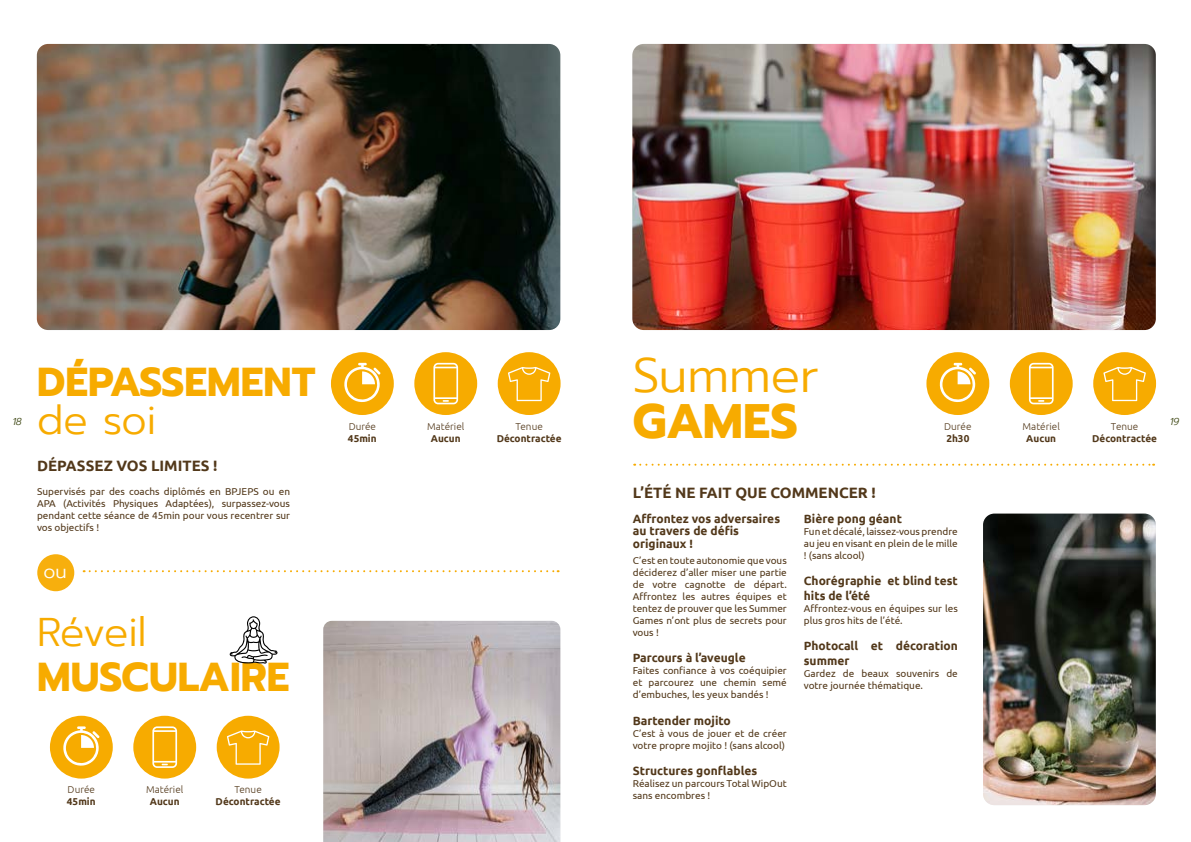
<style>
.page{position:relative;width:1191px;height:842px;background:#fff}
.page>*{position:absolute;margin:0;border:0;box-sizing:border-box;transform-origin:0 0}
.t1{font:300 48.3px "Prompt";color:#f7ab00}
.t2{font:700 48.3px "Prompt";color:#f7ab00}
.t3{font:700 40.3px "Prompt";color:#f7ab00}
.t4{font:300 40px "Prompt";letter-spacing:-.01em;color:#f7ab00}
.t5{font:300 19px "Prompt";color:#fff}
.t6{font:700 15px "Ubuntu";color:#52381a}
.t7{font:700 12px/12.4px "Ubuntu";color:#52381a}
.t8{font:10px/12px "Ubuntu";color:#52381a;text-align:justify}
.t9{font:700 10px "Ubuntu";color:#52381a}
.t10{font:300 10px "Ubuntu";color:#52381a}
.t11{font:italic 300 10px "Prompt";color:#404916}
</style>
<div class="page">
<img style="left:37px;top:44px;width:523px;height:286px">
<img style="left:323px;top:621px;width:237px;height:221px">
<div style="left:498px;top:352px;width:62px;height:63px;background:#f7ab00;border-radius:50%"></div>
<svg style="left:508px;top:367px;width:42px;height:34px"></svg>
<div style="left:217px;top:716px;width:62px;height:62px;background:#f7ab00;border-radius:50%"></div>
<svg style="left:227px;top:730px;width:42px;height:35px"></svg>
<div style="left:414px;top:352px;width:63px;height:63px;background:#f7ab00;border-radius:50%"></div>
<svg style="left:433px;top:363px;width:25px;height:41px"></svg>
<div style="left:133px;top:716px;width:63px;height:62px;background:#f7ab00;border-radius:50%"></div>
<svg style="left:152px;top:726px;width:25px;height:42px"></svg>
<div style="left:331px;top:352px;width:63px;height:63px;background:#f7ab00;border-radius:50%"></div>
<svg style="left:344px;top:363px;width:36px;height:39px"></svg>
<div style="left:50px;top:716px;width:63px;height:62px;background:#f7ab00;border-radius:50%"></div>
<svg style="left:63px;top:726px;width:36px;height:40px"></svg>
<svg style="left:84px;top:570px;width:474px;height:2px"></svg>
<div style="left:37px;top:554px;width:37px;height:37px;background:#f7af0d;border-radius:50%"></div>
<svg style="left:230px;top:616px;width:47px;height:48px"></svg>
<img style="left:632px;top:44px;width:523px;height:286px">
<img style="left:983px;top:514px;width:172px;height:291px">
<div style="left:1093px;top:352px;width:63px;height:63px;background:#f7ab00;border-radius:50%"></div>
<svg style="left:1103px;top:367px;width:42px;height:34px"></svg>
<div style="left:1009px;top:352px;width:63px;height:63px;background:#f7ab00;border-radius:50%"></div>
<svg style="left:1029px;top:363px;width:24px;height:41px"></svg>
<div style="left:926px;top:352px;width:63px;height:63px;background:#f7ab00;border-radius:50%"></div>
<svg style="left:939px;top:363px;width:37px;height:39px"></svg>
<svg style="left:634px;top:464px;width:520px;height:2px"></svg>
<h1 class="t1" style="left:633px;top:341px;width:188px">Summer</h1>
<h1 class="t2" style="left:633px;top:385px;width:167px">GAMES</h1>
<h2 class="t3" style="left:37px;top:351px;width:280px">DÉPASSEMENT</h2>
<h3 class="t4" style="left:37px;top:392px;width:121px">de soi</h3>
<p class="t11" style="left:12px;top:415px;width:11px">18</p>
<p class="t11" style="left:1169px;top:415px;width:11px">19</p>
<p class="t10" style="left:427px;top:420px;width:39px">Matériel</p>
<p class="t9" style="left:431px;top:432px;width:31px">Aucun</p>
<p class="t10" style="left:1022px;top:420px;width:39px">Matériel</p>
<p class="t9" style="left:1026px;top:432px;width:31px">Aucun</p>
<p class="t10" style="left:349px;top:420px;width:29px">Durée</p>
<p class="t9" style="left:348px;top:432px;width:30px">45min</p>
<p class="t10" style="left:944px;top:420px;width:29px">Durée</p>
<p class="t9" style="left:946px;top:432px;width:24px">2h30</p>
<p class="t10" style="left:515px;top:420px;width:29px">Tenue</p>
<p class="t9" style="left:496px;top:432px;width:66px">Décontractée</p>
<p class="t10" style="left:1111px;top:420px;width:29px">Tenue</p>
<p class="t9" style="left:1092px;top:432px;width:66px">Décontractée</p>
<h3 class="t6" style="left:37px;top:456px;width:182px">DÉPASSEZ VOS LIMITES !</h3>
<p class="t8" style="left:37px;top:485px;width:254px">Supervisés par des coachs diplômés en BPJEPS ou en APA (Activités Physiques Adaptées), surpassez-vous pendant cette séance de 45min pour vous recentrer sur vos objectifs !</p>
<h3 class="t5" style="left:43px;top:558px;width:25px">ou</h3>
<h3 class="t4" style="left:37px;top:605px;width:111px">Réveil</h3>
<h2 class="t3" style="left:37px;top:646px;width:254px">MUSCULAIRE</h2>
<p class="t10" style="left:68px;top:783px;width:29px">Durée</p>
<p class="t9" style="left:67px;top:795px;width:30px">45min</p>
<p class="t10" style="left:146px;top:783px;width:39px">Matériel</p>
<p class="t9" style="left:150px;top:795px;width:31px">Aucun</p>
<p class="t10" style="left:234px;top:783px;width:29px">Tenue</p>
<p class="t9" style="left:216px;top:795px;width:66px">Décontractée</p>
<h3 class="t6" style="left:633px;top:483px;width:244px">L’ÉTÉ NE FAIT QUE COMMENCER !</h3>
<p class="t7" style="left:633px;top:512px;width:149px">Affrontez vos adversaires au travers de défis originaux !</p>
<p class="t8" style="left:633px;top:554px;width:155px">C’est en toute autonomie que vous déciderez d’aller miser une partie de votre cagnotte de départ.<br>Affrontez les autres équipes et tentez de prouver que les Summer Games n’ont plus de secrets pour vous !</p>
<p class="t7" style="left:633px;top:651px;width:114px">Parcours à l’aveugle</p>
<p class="t8" style="left:633px;top:664px;width:155px">Faites confiance à vos coéquipier et parcourez une chemin semé d’embuches, les yeux bandés !</p>
<p class="t7" style="left:633px;top:714px;width:100px">Bartender mojito</p>
<p class="t8" style="left:633px;top:727px;width:155px">C’est à vous de jouer et de créer votre propre mojito ! (sans alcool)</p>
<p class="t7" style="left:633px;top:764px;width:126px">Structures gonflables</p>
<p class="t8" style="left:633px;top:777px;width:155px">Réalisez un parcours Total WipOut sans encombres !</p>
<p class="t7" style="left:804px;top:512px;width:100px">Bière pong géant</p>
<p class="t8" style="left:804px;top:525px;width:155px">Fun et décalé, laissez-vous prendre au jeu en visant en plein de le mille ! (sans alcool)</p>
<p class="t7" style="left:804px;top:574px;width:155px;line-height:14.4px">Chorégraphie et blind test hits de l’été</p>
<p class="t8" style="left:804px;top:602px;width:155px">Affrontez-vous en équipes sur les plus gros hits de l’été.</p>
<p class="t7" style="left:804px;top:638px;width:155px;line-height:14.4px">Photocall et décoration summer</p>
<p class="t8" style="left:804px;top:667px;width:155px">Gardez de beaux souvenirs de votre journée thématique.</p>
</div>
